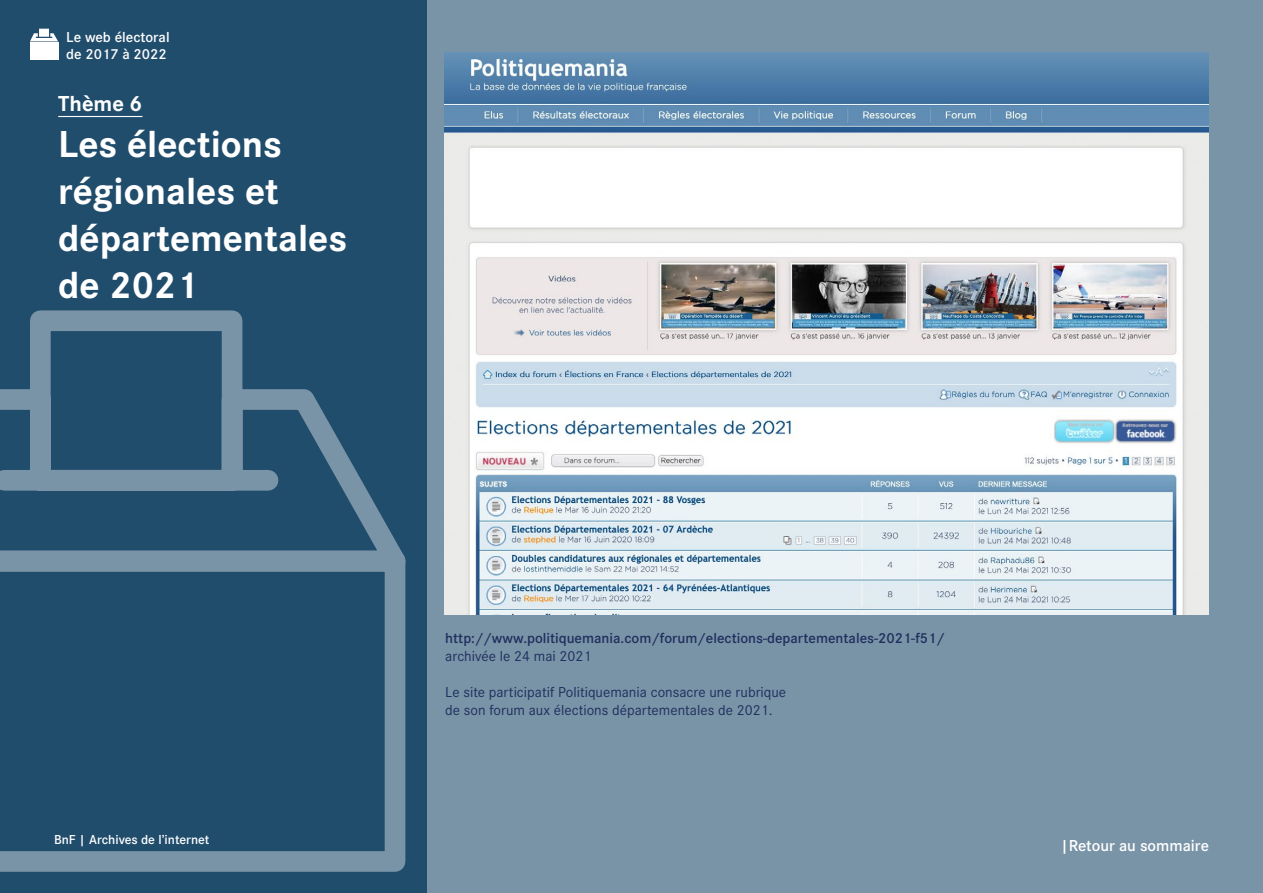
<style>
.page{position:relative;width:1263px;height:893px;background:#7a94a7}
.page>*{position:absolute;margin:0;border:0;box-sizing:border-box;transform-origin:0 0}
.t1{font:700 39px/46.8px "Corporate S";color:#fff}
.t2{font:700 22.5px "Corporate S";color:#fff}
.t3{font:600 16.5px "Corporate S";color:#fff}
.t4{font:15px/18px "Corporate S";color:#1f2f5e}
.t5{font:600 15px "Corporate S";color:#1f2f5e}
.t6{font:600 15px/16.6px "Corporate S";color:#fff}
.t7{font:600 13.5px "Corporate S";color:#fff}
</style>
<div class="page">
<div style="left:0;top:0;width:427px;height:893px;background:#214d6d"></div>
<img style="left:444px;top:53px;width:765px;height:561px">
<hr style="left:58px;top:116px;width:84px;height:1px;background:#fff">
<div style="left:30px;top:43px;width:28px;height:17px;background:#fff"></div>
<svg style="left:30px;top:29px;width:28px;height:12px"></svg>
<svg style="left:0;top:310px;width:406px;height:562px"></svg>
<p class="t6" style="left:66px;top:29px;width:105px">Le web électoral de 2017 à 2022</p>
<h2 class="t2" style="left:58px;top:90px;width:86px">Thème 6</h2>
<h1 class="t1" style="left:58px;top:122px;width:290px">Les élections régionales et départementales de 2021</h1>
<p class="t7" style="left:54px;top:832px;width:157px">BnF | Archives de l’internet</p>
<p class="t5" style="left:445px;top:630px;width:501px">http://www.politiquemania.com/forum/elections-departementales-2021-f51/</p>
<p class="t4" style="left:445px;top:648px;width:148px">archivée le 24 mai 2021</p>
<p class="t4" style="left:445px;top:684px;width:342px">Le site participatif Politiquemania consacre une rubrique de son forum aux élections départementales de 2021.</p>
<p class="t3" style="left:1060px;top:836px;width:150px">|Retour au sommaire</p>
</div>
